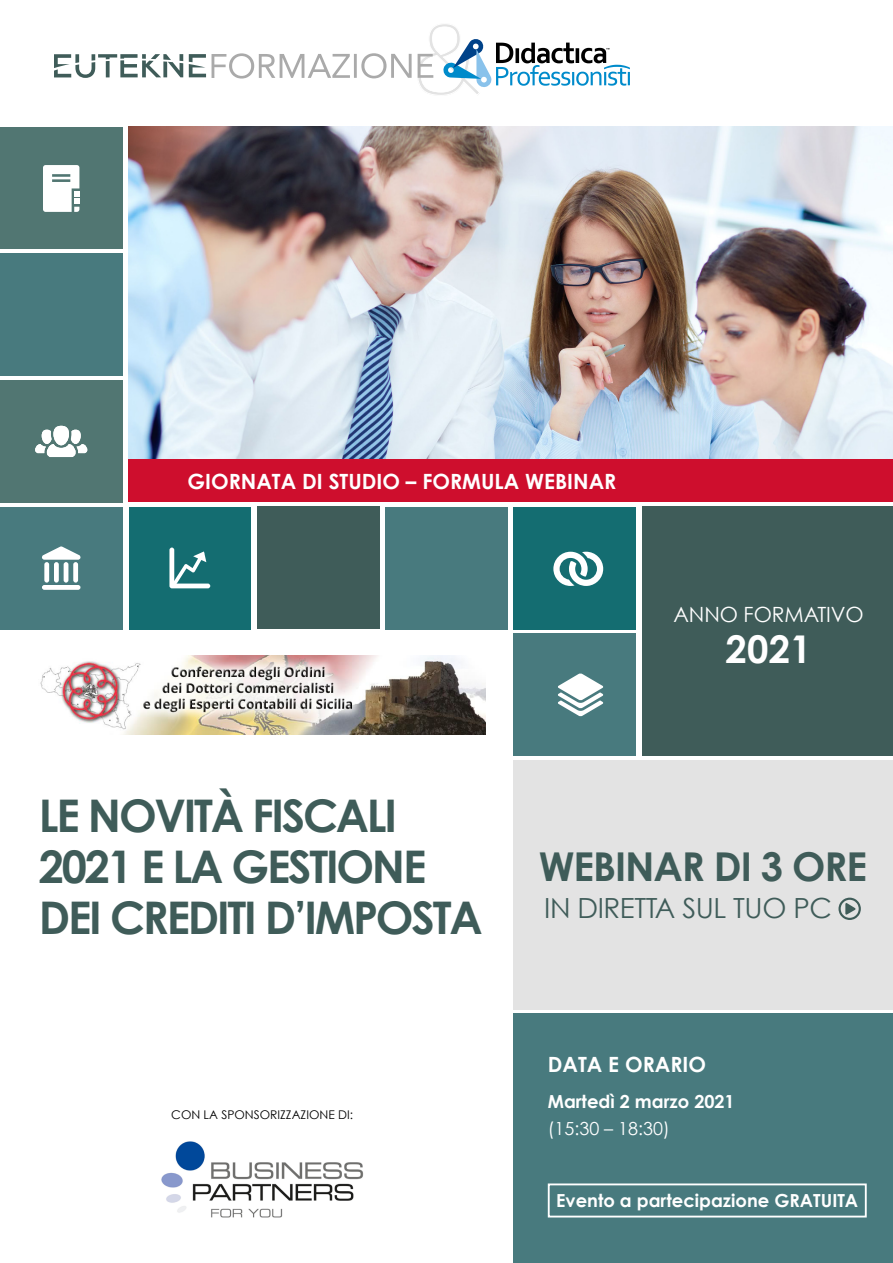
<style>
.page{position:relative;width:893px;height:1263px;background:#fff}
.page>*{position:absolute;margin:0;border:0;box-sizing:border-box;transform-origin:0 0}
.t1{font:700 45px/51px "Century Gothic";letter-spacing:-.05em;color:#3f5c59}
.t2{font:700 39.75px "Century Gothic";letter-spacing:-.025em;color:#3f5c59}
.t3{font:700 38.25px "Century Gothic";color:#fff}
.t4{font:27.75px "Century Gothic";letter-spacing:-.015em;color:#3f5c59}
.t5{font:700 21px "Century Gothic";color:#fff}
.t6{font:21px "Century Gothic";letter-spacing:-.005em;color:#fff}
.t7{font:700 18px "Century Gothic";color:#fff}
.t8{font:18px "Century Gothic";color:#fff}
.t9{font:12px "Century Gothic";color:#000}
</style>
<div class="page">
<img style="left:128px;top:127px;width:765px;height:332px">
<div style="left:642px;top:507px;width:251px;height:249px;background:#3f5c59"></div>
<div style="left:385px;top:507px;width:123px;height:122px;background:#487a7e"></div>
<div style="left:0;top:507px;width:122px;height:122px;background:#487a7e"></div>
<div style="left:0;top:380px;width:122px;height:123px;background:#517672"></div>
<div style="left:129px;top:507px;width:122px;height:122px;background:#146d71"></div>
<div style="left:0;top:253px;width:122px;height:123px;background:#487a7e"></div>
<div style="left:257px;top:507px;width:122px;height:122px;background:#3f5c59"></div>
<div style="left:514px;top:507px;width:122px;height:122px;background:#146d71"></div>
<div style="left:54px;top:562px;width:5px;height:21px;background:#fff;border-radius:2px"></div>
<hr style="left:64px;top:562px;width:4px;height:21px;background:#fff;border-radius:2px">
<div style="left:73px;top:562px;width:5px;height:21px;background:#fff;border-radius:2px"></div>
<div style="left:44px;top:562px;width:5px;height:21px;background:#fff;border-radius:2px"></div>
<svg style="left:42px;top:546px;width:39px;height:14px"></svg>
<div style="left:42px;top:585px;width:38px;height:5px;background:#fff;border-radius:2px"></div>
<svg style="left:169px;top:547px;width:41px;height:41px"></svg>
<svg style="left:553px;top:552px;width:50px;height:34px"></svg>
<div style="left:53px;top:426px;width:16px;height:19px;background:#fff;border-radius:8px"></div>
<svg style="left:35px;top:430px;width:52px;height:27px"></svg>
<div style="left:128px;top:459px;width:765px;height:43px;background:#ce0e2d"></div>
<div style="left:514px;top:634px;width:122px;height:122px;background:#487a7e"></div>
<svg style="left:54px;top:54px;width:129px;height:24px"></svg>
<svg style="left:189px;top:54px;width:17px;height:23px"></svg>
<svg style="left:212px;top:53px;width:138px;height:26px"></svg>
<hr style="left:354px;top:54px;width:3px;height:24px;background:#aaa">
<svg style="left:361px;top:24px;width:269px;height:71px"></svg>
<svg style="left:558px;top:673px;width:45px;height:43px"></svg>
<div style="left:514px;top:1014px;width:379px;height:249px;background:#487a7e"></div>
<div style="left:514px;top:760px;width:379px;height:249px;background:#e3e3e3"></div>
<div style="left:0;top:127px;width:122px;height:122px;background:#517672"></div>
<svg style="left:43px;top:165px;width:36px;height:47px;background:#ebefee"></svg>
<svg style="left:838px;top:898px;width:23px;height:22px"></svg>
<div style="left:548px;top:1183px;width:319px;height:34px;border:2px solid #fff"></div>
<img style="left:40px;top:656px;width:445px;height:79px">
<img style="left:161px;top:1141px;width:203px;height:76px">
<p class="t5" style="left:188px;top:468px;width:430px">GIORNATA DI STUDIO – FORMULA WEBINAR</p>
<p class="t6" style="left:673px;top:601px;width:192px">ANNO FORMATIVO</p>
<p class="t3" style="left:725px;top:625px;width:88px">2021</p>
<p class="t1" style="left:39px;top:789px;width:445px">LE NOVITÀ FISCALI<br>2021 E LA GESTIONE<br>DEI CREDITI D’IMPOSTA</p>
<p class="t9" style="left:171px;top:1107px;width:183px">CON LA SPONSORIZZAZIONE DI:</p>
<p class="t2" style="left:539px;top:842px;width:330px">WEBINAR DI 3 ORE</p>
<p class="t4" style="left:544px;top:891px;width:289px">IN DIRETTA SUL TUO PC</p>
<p class="t5" style="left:548px;top:1051px;width:160px">DATA E ORARIO</p>
<p class="t7" style="left:548px;top:1090px;width:188px">Martedì 2 marzo 2021</p>
<p class="t8" style="left:548px;top:1117px;width:124px">(15:30 – 18:30)</p>
<p class="t7" style="left:556px;top:1189px;width:304px">Evento a partecipazione GRATUITA</p>
</div>
